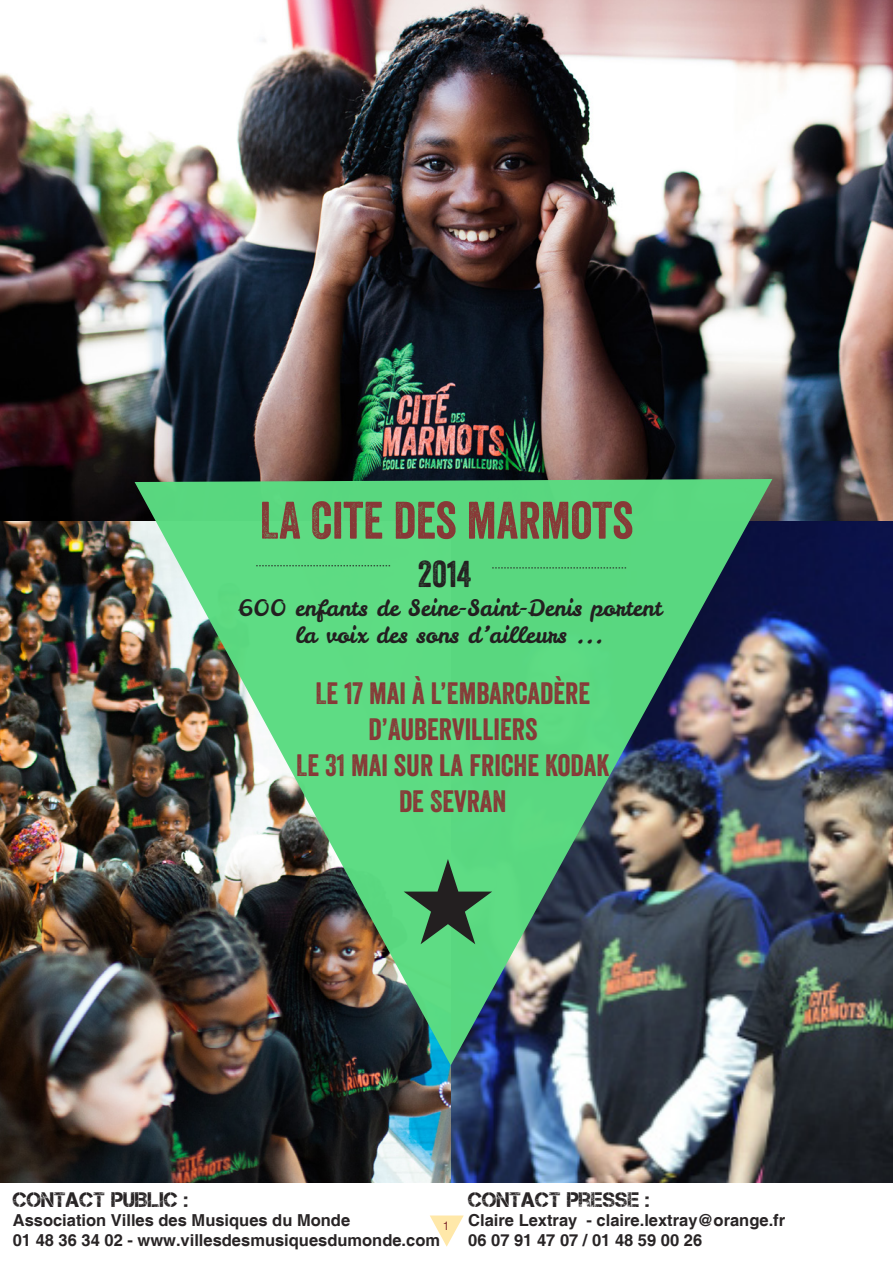
<style>
.page{position:relative;width:893px;height:1263px;background:#fff}
.page>*{position:absolute;margin:0;border:0;box-sizing:border-box;transform-origin:0 0}
.t1{font:51px "Veneer";color:#873937}
.t2{font:36.15px "Veneer";color:#231f20}
.t3{font:30px/36px "Veneer";color:#873937;text-align:center}
.t4{font:22.5px/27px "Leckerli One";color:#231f20;text-align:center}
.t5{font:21px "Captureit";color:#231f20}
.t6{font:700 16.5px/19.8px "Helvetica";color:#231f20}
.t7{font:12px "Helvetica";color:#8a3a37}
</style>
<div class="page">
<svg style="left:430px;top:1215px;width:34px;height:32px"></svg>
<img style="left:451px;top:521px;width:442px;height:661px">
<img style="left:0;top:521px;width:451px;height:661px">
<img style="left:0;top:0;width:893px;height:521px">
<img style="left:135px;top:479px;width:637px;height:586px">
<svg style="left:256px;top:565px;width:134px;height:1px"></svg>
<svg style="left:492px;top:568px;width:134px;height:1px"></svg>
<svg style="left:404px;top:859px;width:88px;height:85px;background:#499c62"></svg>
<p class="t1" style="left:260px;top:489px;width:375px">LA CITE DES MARMOTS</p>
<p class="t2" style="left:418px;top:552px;width:55px">2014</p>
<p class="t4" style="left:237px;top:595px;width:426px">600 enfants de Seine-Saint-Denis portent la voix des sons d’ailleurs ...</p>
<p class="t3" style="left:316px;top:675px;width:276px">LE 17 MAI À L’EMBARCADÈRE<br>D’AUBERVILLIERS</p>
<p class="t3" style="left:296px;top:747px;width:315px">LE 31 MAI SUR LA FRICHE KODAK<br>DE SEVRAN</p>
<p class="t5" style="left:13px;top:1187px;width:177px">CONTACT PUBLIC :</p>
<p class="t6" style="left:13px;top:1211px;width:429px">Association Villes des Musiques du Monde<br>01 48 36 34 02 - www.villesdesmusiquesdumonde.com</p>
<p class="t7" style="left:443px;top:1219px;width:8px">1</p>
<p class="t5" style="left:468px;top:1187px;width:183px">CONTACT PRESSE :</p>
<p class="t6" style="left:468px;top:1211px;width:318px">Claire Lextray - claire.lextray@orange.fr<br>06 07 91 47 07 / 01 48 59 00 26</p>
</div>
